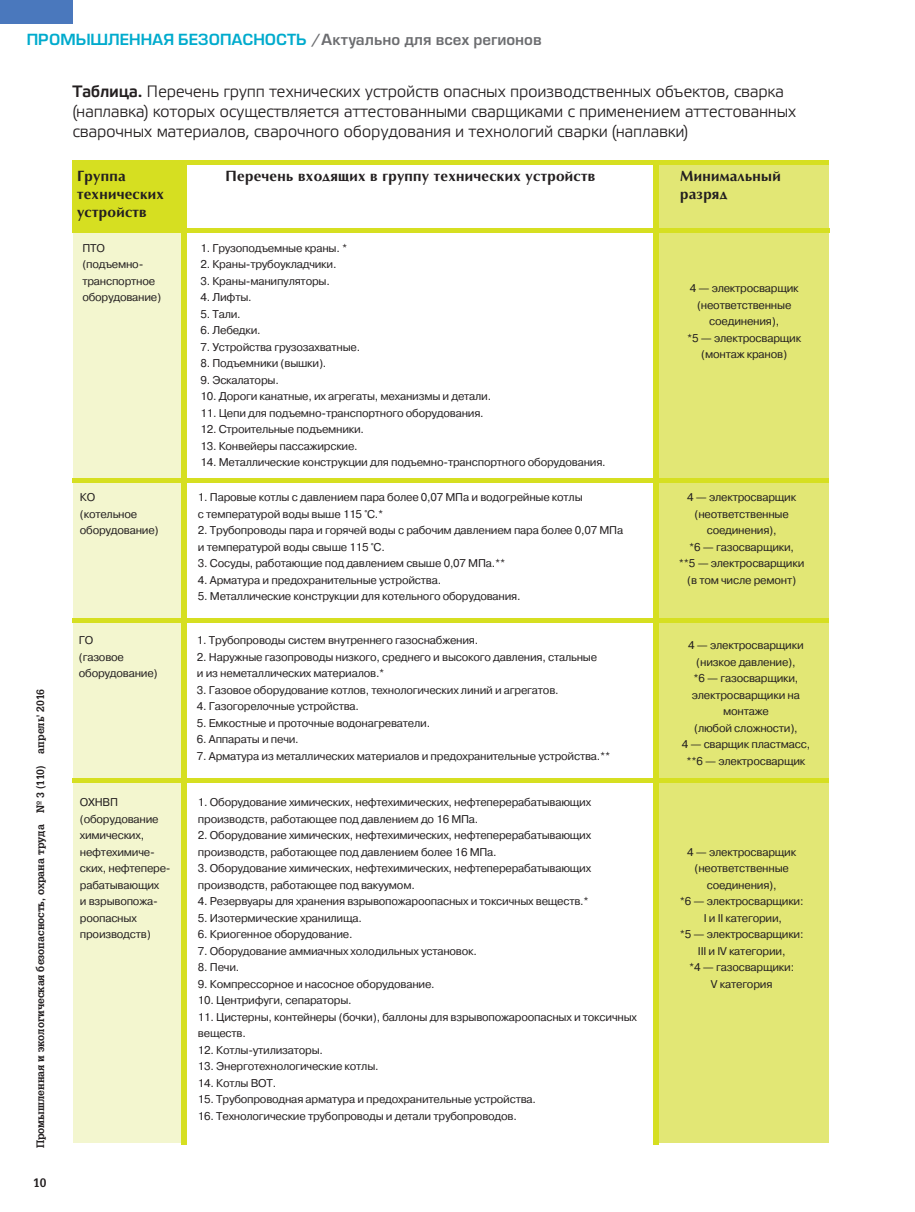
<style>
.page{position:relative;width:915px;height:1212px;background:#fff}
.page>*{position:absolute;margin:0;border:0;box-sizing:border-box;transform-origin:0 0}
.t1{font:16.5px/19.8px "Elektra Light Pro";letter-spacing:-.02em;color:#231f20}
.t2{font:700 15px/18px "AG Opus";letter-spacing:.02em;color:#231f20}
.t3{font:15px "Europe Demi";color:#6c6d70}
.t4{font:700 12px "AG Gloria";color:#231f20}
.t5{font:11.25px/16.5px "Pragmatica C";letter-spacing:-.02em;color:#231f20}
.t6{font:700 10.5px "AG Gloria";color:#231f20}
.s1{color:#00abcd}
.s2{font-weight:700}
</style>
<div class="page">
<div style="left:73px;top:165px;width:111px;height:978px;background:#f3f6cf"></div>
<div style="left:656px;top:164px;width:172px;height:979px;background:#e2e775"></div>
<div style="left:181px;top:162px;width:5px;height:982px;background:#d6df21"></div>
<hr style="left:73px;top:228px;width:756px;height:4px;background:#d6df21">
<div style="left:653px;top:163px;width:5px;height:981px;background:#d6df21"></div>
<div style="left:72px;top:165px;width:111px;height:68px;background:#d6df21"></div>
<hr style="left:72px;top:478px;width:756px;height:4px;background:#d6df21">
<hr style="left:72px;top:618px;width:756px;height:4px;background:#d6df21">
<hr style="left:72px;top:779px;width:756px;height:4px;background:#d6df21">
<hr style="left:72px;top:160px;width:756px;height:4px;background:#d6df21">
<div style="left:0;top:0;width:72px;height:23px;background:#4a78bd"></div>
<h2 class="t3" style="left:27px;top:31px;width:516px"><span class="s1">Промышленная безопасность</span> /Актуально для всех регионов</h2>
<p class="t1" style="left:72px;top:82px;width:725px"><span class="s2">Таблица.</span> Перечень групп технических устройств опасных производственных объектов, сварка (наплавка) которых осуществляется аттестованными сварщиками с применением аттестованных сварочных материалов, сварочного оборудования и технологий сварки (наплавки)</p>
<h2 class="t2" style="left:77px;top:167px;width:50px">Группа</h2>
<h2 class="t2" style="left:225px;top:167px;width:371px">Перечень входящих в группу технических устройств</h2>
<h2 class="t2" style="left:77px;top:185px;width:88px">технических устройств</h2>
<p class="t5" style="left:82px;top:240px;width:80px">ПТО (подъемно&shy;транспортное оборудование)</p>
<h2 class="t2" style="left:680px;top:167px;width:102px">Минимальный разряд</h2>
<p class="t5" style="left:200px;top:240px;width:148px">1. Грузоподъемные краны. *</p>
<p class="t5" style="left:200px;top:256px;width:137px">2. Краны-трубоукладчики.</p>
<p class="t5" style="left:200px;top:273px;width:131px">3. Краны-манипуляторы.</p>
<p class="t5" style="left:200px;top:289px;width:53px">4. Лифты.</p>
<p class="t5" style="left:200px;top:306px;width:42px">5. Тали.</p>
<p class="t5" style="left:200px;top:322px;width:62px">6. Лебедки.</p>
<p class="t5" style="left:200px;top:339px;width:161px">7. Устройства грузозахватные.</p>
<p class="t5" style="left:200px;top:355px;width:127px">8. Подъемники (вышки).</p>
<p class="t5" style="left:200px;top:372px;width:80px">9. Эскалаторы.</p>
<p class="t5" style="left:200px;top:388px;width:292px">10. Дороги канатные, их агрегаты, механизмы и детали.</p>
<p class="t5" style="left:200px;top:405px;width:285px">11. Цепи для подъемно-транспортного оборудования.</p>
<p class="t5" style="left:200px;top:421px;width:165px">12. Строительные подъемники.</p>
<p class="t5" style="left:200px;top:438px;width:159px">13. Конвейеры пассажирские.</p>
<p class="t5" style="left:200px;top:454px;width:406px">14. Металлические конструкции для подъемно-транспортного оборудования.</p>
<p class="t5" style="left:687px;top:280px;width:115px;text-align:center">4 — электросварщик (неответственные соединения),<br>*5 — электросварщик (монтаж кранов)</p>
<p class="t6" style="left:34px;top:1148px;width:461px;rotate:-90deg">Промышленная и экологическая безопасность, охрана труда № 3 (110) апрель' 2016</p>
<p class="t4" style="left:33px;top:1176px;width:15px">10</p>
<p class="t5" style="left:80px;top:489px;width:80px">КО<br>(котельное оборудование)</p>
<p class="t5" style="left:198px;top:489px;width:386px">1. Паровые котлы с давлением пара более 0,07 МПа и водогрейные котлы с температурой воды выше 115 °С.*</p>
<p class="t5" style="left:198px;top:522px;width:426px">2. Трубопроводы пара и горячей воды с рабочим давлением пара более 0,07 МПа и температурой воды свыше 115 °С.</p>
<p class="t5" style="left:198px;top:555px;width:309px">3. Сосуды, работающие под давлением свыше 0,07 МПа.**</p>
<p class="t5" style="left:198px;top:572px;width:244px">4. Арматура и предохранительные устройства.</p>
<p class="t5" style="left:198px;top:588px;width:324px">5. Металлические конструкции для котельного оборудования.</p>
<p class="t5" style="left:79px;top:632px;width:80px">ГО<br>(газовое оборудование)</p>
<p class="t5" style="left:197px;top:632px;width:283px">1. Трубопроводы систем внутреннего газоснабжения.</p>
<p class="t5" style="left:197px;top:649px;width:401px">2. Наружные газопроводы низкого, среднего и высокого давления, стальные и из неметаллических материалов.*</p>
<p class="t5" style="left:197px;top:682px;width:363px">3. Газовое оборудование котлов, технологических линий и агрегатов.</p>
<p class="t5" style="left:197px;top:698px;width:163px">4. Газогорелочные устройства.</p>
<p class="t5" style="left:197px;top:715px;width:235px">5. Емкостные и проточные водонагреватели.</p>
<p class="t5" style="left:197px;top:731px;width:103px">6. Аппараты и печи.</p>
<p class="t5" style="left:197px;top:748px;width:415px">7. Арматура из металлических материалов и предохранительные устройства.**</p>
<p class="t5" style="left:80px;top:794px;width:92px">ОХНВП (оборудование химических, нефтехимиче&shy;ских, нефтепере&shy;рабатывающих<br>и взрывопожа&shy;роопасных производств)</p>
<p class="t5" style="left:198px;top:794px;width:394px">1. Оборудование химических, нефтехимических, нефтеперерабатывающих производств, работающее под давлением до 16 МПа.</p>
<p class="t5" style="left:198px;top:827px;width:394px">2. Оборудование химических, нефтехимических, нефтеперерабатывающих производств, работающее под давлением более 16 МПа.</p>
<p class="t5" style="left:198px;top:860px;width:394px">3. Оборудование химических, нефтехимических, нефтеперерабатывающих производств, работающее под вакуумом.</p>
<p class="t5" style="left:198px;top:893px;width:392px">4. Резервуары для хранения взрывопожароопасных и токсичных веществ.*</p>
<p class="t5" style="left:198px;top:909px;width:165px">5. Изотермические хранилища.</p>
<p class="t5" style="left:198px;top:926px;width:156px">6. Криогенное оборудование.</p>
<p class="t5" style="left:198px;top:942px;width:280px">7. Оборудование аммиачных холодильных установок.</p>
<p class="t5" style="left:198px;top:959px;width:43px">8. Печи.</p>
<p class="t5" style="left:198px;top:975px;width:238px">9. Компрессорное и насосное оборудование.</p>
<p class="t5" style="left:198px;top:992px;width:155px">10. Центрифуги, сепараторы.</p>
<p class="t5" style="left:198px;top:1008px;width:440px">11. Цистерны, контейнеры (бочки), баллоны для взрывопожароопасных и токсичных веществ.</p>
<p class="t5" style="left:198px;top:1041px;width:127px">12. Котлы-утилизаторы.</p>
<p class="t5" style="left:198px;top:1058px;width:182px">13. Энерготехнологические котлы.</p>
<p class="t5" style="left:198px;top:1074px;width:80px">14. Котлы ВОТ.</p>
<p class="t5" style="left:198px;top:1091px;width:339px">15. Трубопроводная арматура и предохранительные устройства.</p>
<p class="t5" style="left:198px;top:1107px;width:320px">16. Технологические трубопроводы и детали трубопроводов.</p>
<p class="t5" style="left:678px;top:489px;width:127px;text-align:center">4 — электросварщик (неответственные соединения),<br>*6 — газосварщики,<br>**5 — электросварщики (в том числе ремонт)</p>
<p class="t5" style="left:681px;top:637px;width:130px;text-align:center">4 — электросварщики (низкое давление),<br>*6 — газосварщики, электросварщики на монтаже<br>(любой сложности),<br>4 — сварщик пластмасс, **6 — электросварщик</p>
<p class="t5" style="left:679px;top:843px;width:125px;text-align:center">4 — электросварщик (неответственные соединения),<br>*6 — электросварщики:<br>I и II категории,<br>*5 — электросварщики:<br>III и IV категории,<br>*4 — газосварщики:<br>V категория</p>
</div>
